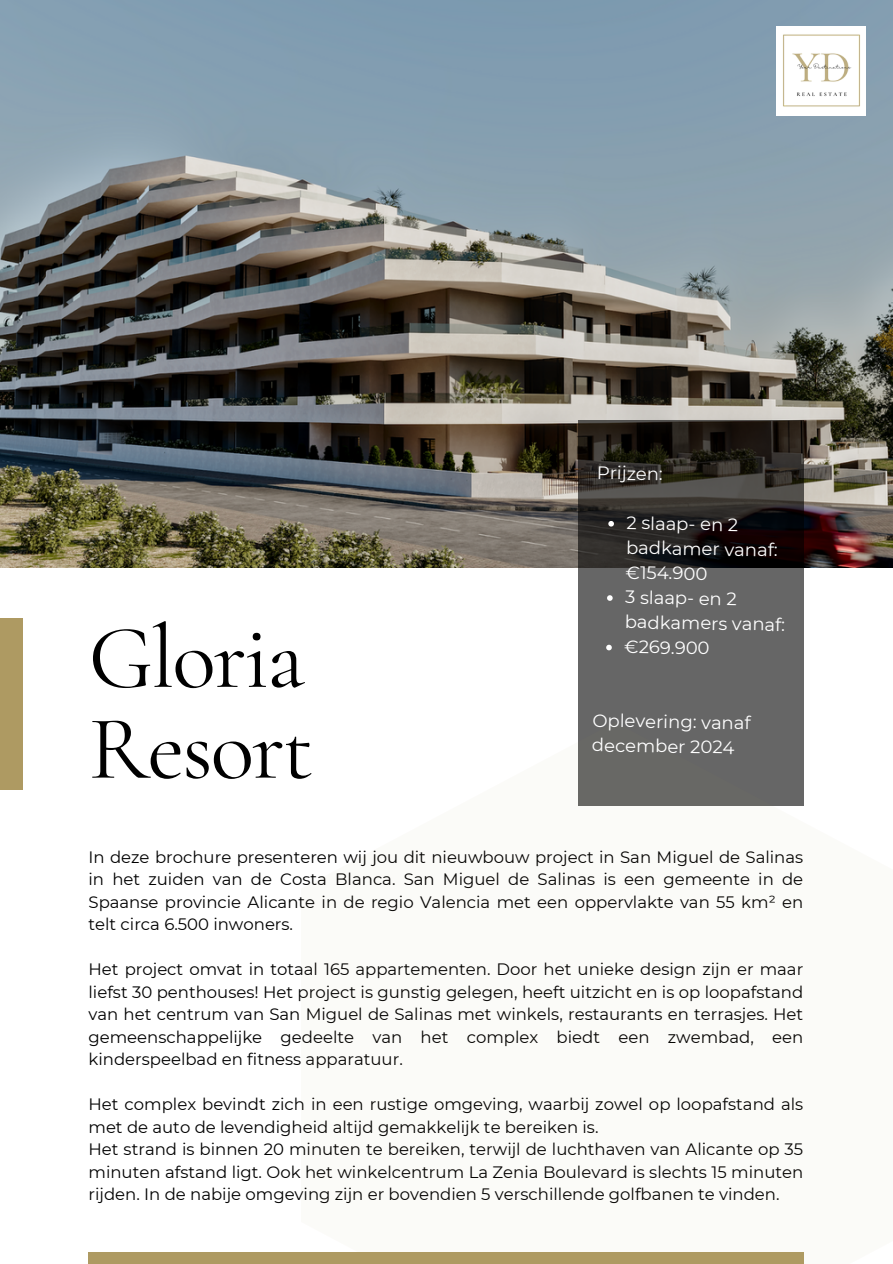
<style>
.page{position:relative;width:893px;height:1264px;background:#fff}
.page>*{position:absolute;margin:0;border:0;box-sizing:border-box;transform-origin:0 0}
.t1{font:90.75px/90.8px "Cormorant Garamond";letter-spacing:-.025em;color:#000}
.t2{font:18px/24.8px "Montserrat";color:#fff}
.t3{font:16.5px/22.5px "Montserrat";color:#000;text-align:justify}
</style>
<div class="page">
<img style="left:0;top:0;width:892px;height:568px">
<svg style="left:578px;top:420px;width:226px;height:302px;background:#474543"></svg>
<div style="left:0;top:618px;width:23px;height:171px;background:#ae9a62"></div>
<div style="left:578px;top:722px;width:226px;height:84px;background:#666"></div>
<div style="left:88px;top:1252px;width:716px;height:11px;background:#ae9a62"></div>
<div style="left:776px;top:27px;width:89px;height:89px;background:#fff"></div>
<img style="left:783px;top:34px;width:77px;height:73px">
<svg style="left:608px;top:521px;width:6px;height:5px"></svg>
<svg style="left:607px;top:595px;width:5px;height:6px"></svg>
<svg style="left:606px;top:644px;width:5px;height:6px"></svg>
<p class="t1" style="left:88px;top:612px;width:226px">Gloria<br>Resort</p>
<h1 class="t2" style="left:597px;top:460px;width:67px;rotate:1deg">Prijzen:</h1>
<p class="t2" style="left:626px;top:510px;width:153px;rotate:1deg">2 slaap- en 2 badkamer vanaf: €154.900</p>
<p class="t2" style="left:625px;top:584px;width:162px;rotate:1deg">3 slaap- en 2 badkamers vanaf:</p>
<p class="t2" style="left:624px;top:634px;width:87px;rotate:1deg">€269.900</p>
<p class="t2" style="left:592px;top:707px;width:160px;rotate:1deg">Oplevering: vanaf december 2024</p>
<p class="t3" style="left:88px;top:845px;width:716px">In deze brochure presenteren wij jou dit nieuwbouw project in San Miguel de Salinas in het zuiden van de Costa Blanca. San Miguel de Salinas is een gemeente in de Spaanse provincie Alicante in de regio Valencia met een oppervlakte van 55 km² en telt circa 6.500 inwoners.</p>
<p class="t3" style="left:88px;top:958px;width:716px">Het project omvat in totaal 165 appartementen. Door het unieke design zijn er maar liefst 30 penthouses! Het project is gunstig gelegen, heeft uitzicht en is op loopafstand van het centrum van San Miguel de Salinas met winkels, restaurants en terrasjes. Het gemeenschappelijke gedeelte van het complex biedt een zwembad, een kinderspeelbad en fitness apparatuur.</p>
<p class="t3" style="left:88px;top:1093px;width:716px">Het complex bevindt zich in een rustige omgeving, waarbij zowel op loopafstand als met de auto de levendigheid altijd gemakkelijk te bereiken is.</p>
<p class="t3" style="left:88px;top:1138px;width:716px">Het strand is binnen 20 minuten te bereiken, terwijl de luchthaven van Alicante op 35 minuten afstand ligt. Ook het winkelcentrum La Zenia Boulevard is slechts 15 minuten rijden. In de nabije omgeving zijn er bovendien 5 verschillende golfbanen te vinden.</p>
</div>
